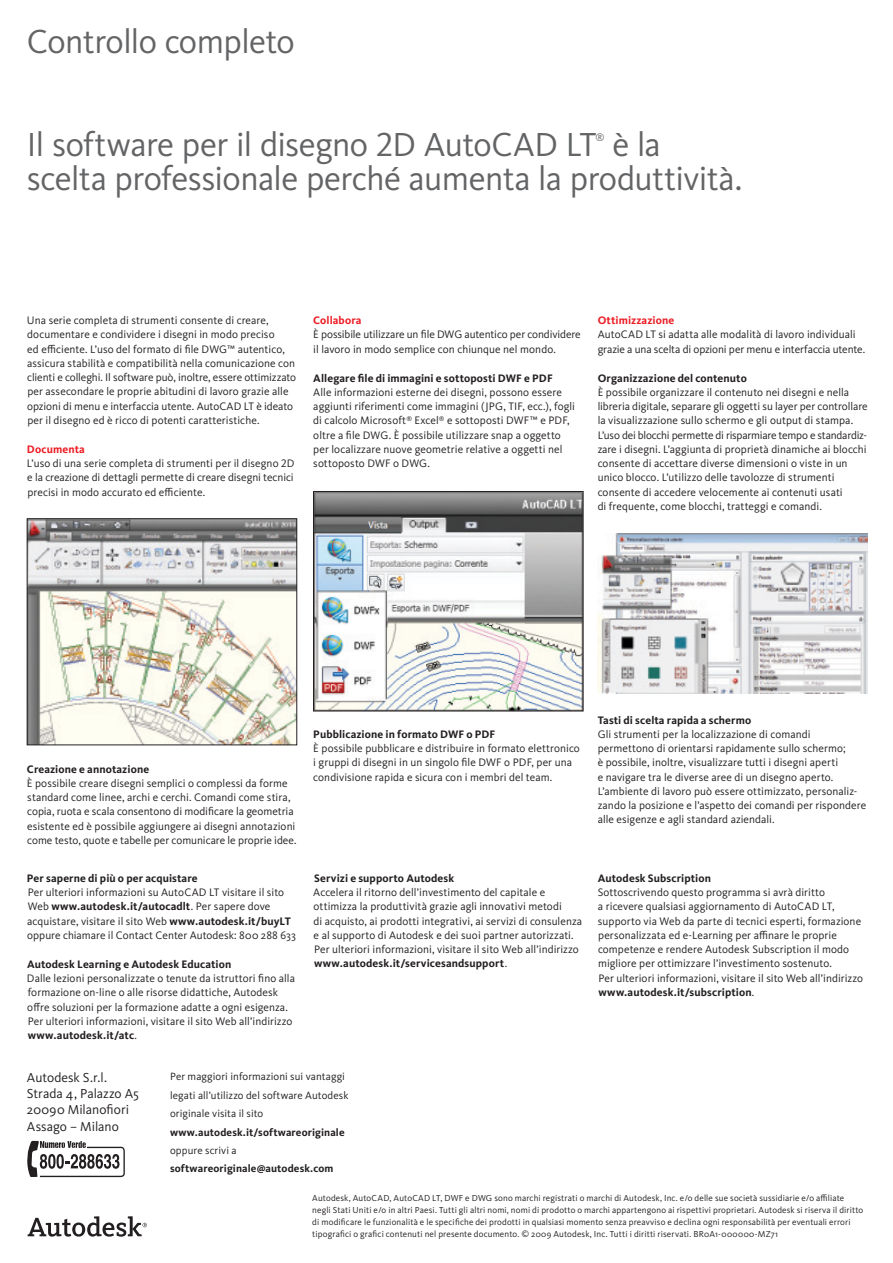
<style>
.page{position:relative;width:893px;height:1263px;background:#fff}
.page>*{position:absolute;margin:0;border:0;box-sizing:border-box;transform-origin:0 0}
.t1{font:34.5px/34.5px "Kievit Pro";letter-spacing:-.015em;color:#636466}
.t2{font:13.5px/16.2px "Kievit Pro";color:#231f20}
.t3{font:11.25px/14.2px "Kievit Pro";letter-spacing:.005em;color:#231f20}
.t4{font:700 11.25px "Kievit Pro";letter-spacing:.01em;color:#231f20}
.t5{font:700 11.25px "Kievit Pro";letter-spacing:.01em;color:#ed1c24}
.t6{font:10.8px/18.5px "Kievit Pro";letter-spacing:.005em;color:#231f20}
.t7{font:700 10.8px "Kievit Pro";letter-spacing:.01em;color:#231f20}
.t8{font:10.5px "Kievit Pro";color:#636466}
.t9{font:9px/12px "Kievit Pro";letter-spacing:.015em;color:#231f20}
.s1{font-weight:700}
</style>
<div class="page">
<svg style="left:28px;top:1216px;width:119px;height:21px"></svg>
<img style="left:29px;top:521px;width:266px;height:222px">
<div style="left:27px;top:519px;width:270px;height:226px;border:1px solid #231f20"></div>
<img style="left:315px;top:493px;width:266px;height:216px">
<div style="left:313px;top:491px;width:270px;height:220px;border:1px solid #231f20"></div>
<svg style="left:27px;top:1141px;width:98px;height:36px"></svg>
<hr style="left:599px;top:693px;width:269px;height:1px;background:#231f20">
<img style="left:598px;top:534px;width:270px;height:159px">
<h1 class="t1" style="left:27px;top:24px;width:269px">Controllo completo</h1>
<h1 class="t1" style="left:27px;top:127px;width:571px">Il software per il disegno 2D AutoCAD LT</h1>
<p class="t8" style="left:595px;top:131px;width:11px">®</p>
<h1 class="t1" style="left:27px;top:127px;width:717px;text-indent:585px">è la scelta professionale perché aumenta la produttività.</h1>
<p class="t3" style="left:27px;top:313px;width:271px">Una serie completa di strumenti consente di creare, documentare e condividere i disegni in modo preciso<br>ed efficiente. L’uso del formato di file DWG™ autentico, assicura stabilità e compatibilità nella comunicazione con clienti e colleghi. Il software può, inoltre, essere ottimizzato per assecondare le proprie abitudini di lavoro grazie alle opzioni di menu e interfaccia utente. AutoCAD LT è ideato per il disegno ed è ricco di potenti caratteristiche.</p>
<p class="t5" style="left:27px;top:442px;width:59px">Documenta</p>
<p class="t3" style="left:27px;top:456px;width:269px;text-align:justify">L’uso di una serie completa di strumenti per il disegno 2D e la creazione di dettagli permette di creare disegni tecnici precisi in modo accurato ed efficiente.￼</p>
<p class="t5" style="left:313px;top:313px;width:50px">Collabora</p>
<p class="t3" style="left:313px;top:327px;width:269px">È possibile utilizzare un file DWG autentico per condividere il lavoro in modo semplice con chiunque nel mondo.</p>
<p class="t4" style="left:313px;top:371px;width:241px">Allegare file di immagini e sottoposti DWF e PDF</p>
<p class="t3" style="left:313px;top:385px;width:263px">Alle informazioni esterne dei disegni, possono essere aggiunti riferimenti come immagini (JPG, TIF, ecc.), fogli di calcolo Microsoft<sup>®</sup> Excel<sup>®</sup> e sottoposti DWF™ e PDF, oltre a file DWG. È possibile utilizzare snap a oggetto per localizzare nuove geometrie relative a oggetti nel sottoposto DWF o DWG.￼</p>
<p class="t5" style="left:598px;top:313px;width:78px">Ottimizzazione</p>
<p class="t3" style="left:598px;top:327px;width:269px">AutoCAD LT si adatta alle modalità di lavoro individuali grazie a una scelta di opzioni per menu e interfaccia utente.</p>
<p class="t4" style="left:598px;top:371px;width:151px">Organizzazione del contenuto</p>
<p class="t3" style="left:598px;top:385px;width:271px">È possibile organizzare il contenuto nei disegni e nella libreria digitale, separare gli oggetti su layer per controllare la visualizzazione sullo schermo e gli output di stampa.<br>L’uso dei blocchi permette di risparmiare tempo e stan-dardiz&shy;zare i disegni. L’aggiunta di proprietà dinamiche ai blocchi consente di accettare diverse dimensioni o viste in un unico blocco. L’utilizzo delle tavolozze di strumenti consente di accedere velocemente ai contenuti usati<br>di frequente, come blocchi, tratteggi e comandi.</p>
<p class="t4" style="left:27px;top:762px;width:124px">Creazione e annotazione</p>
<p class="t3" style="left:27px;top:776px;width:271px">È possibile creare disegni semplici o complessi da forme standard come linee, archi e cerchi. Comandi come stira, copia, ruota e scala consentono di modificare la geometria esistente ed è possibile aggiungere ai disegni annotazioni come testo, quote e tabelle per comunicare le proprie idee.</p>
<p class="t4" style="left:27px;top:871px;width:172px">Per saperne di più o per acquistare</p>
<p class="t3" style="left:27px;top:885px;width:270px">Per ulteriori informazioni su AutoCAD LT visitare il sito Web <span class="s1">www.autodesk.it/autocadlt</span>. Per sapere dove acquistare, visitare il sito Web <span class="s1">www.autodesk.it/buyLT </span>oppure chiamare il Contact Center Autodesk: 800 288 633</p>
<p class="t4" style="left:27px;top:957px;width:206px">Autodesk Learning e Autodesk Education</p>
<p class="t3" style="left:27px;top:971px;width:270px">Dalle lezioni personalizzate o tenute da istruttori fino alla formazione on-line o alle risorse didattiche, Autodesk offre soluzioni per la formazione adatte a ogni esigenza.<br>Per ulteriori informazioni, visitare il sito Web all’indirizzo <span class="s1">www.autodesk.it/atc</span>.</p>
<p class="t4" style="left:313px;top:727px;width:184px">Pubblicazione in formato DWF o PDF</p>
<p class="t3" style="left:313px;top:741px;width:268px">È possibile pubblicare e distribuire in formato elettronico i gruppi di disegni in un singolo file DWF o PDF, per una condivisione rapida e sicura con i membri del team.</p>
<p class="t4" style="left:314px;top:871px;width:142px">Servizi e supporto Autodesk</p>
<p class="t3" style="left:313px;top:885px;width:270px">Accelera il ritorno dell’investimento del capitale e ottimizza la produttività grazie agli innovativi metodi<br>di acquisto, ai prodotti integrativi, ai servizi di consulenza e al supporto di Autodesk e dei suoi partner autorizzati.<br>Per ulteriori informazioni, visitare il sito Web all’indirizzo <span class="s1">www.autodesk.it/servicesandsupport</span>.</p>
<p class="t2" style="left:27px;top:1069px;width:114px">Autodesk S.r.l.<br>Strada 4, Palazzo A5<br>20090 Milanofiori<br>Assago – Milano</p>
<p class="t6" style="left:170px;top:1067px;width:180px">Per maggiori informazioni sui vantaggi legati all’utilizzo del software Autodesk originale visita il sito</p>
<p class="t7" style="left:170px;top:1125px;width:176px">www.autodesk.it/softwareoriginale</p>
<p class="t6" style="left:170px;top:1141px;width:68px">oppure scrivi a</p>
<p class="t7" style="left:170px;top:1162px;width:165px">softwareoriginale@autodesk.com</p>
<p class="t4" style="left:598px;top:713px;width:155px">Tasti di scelta rapida a schermo</p>
<p class="t3" style="left:598px;top:727px;width:270px">Gli strumenti per la localizzazione di comandi permettono di orientarsi rapidamente sullo schermo;<br>è possibile, inoltre, visualizzare tutti i disegni aperti<br>e navigare tra le diverse aree di un disegno aperto.<br>L’ambiente di lavoro può essere ottimizzato, personaliz&shy;zando la posizione e l’aspetto dei comandi per rispondere alle esigenze e agli standard aziendali.</p>
<p class="t4" style="left:598px;top:871px;width:115px">Autodesk Subscription</p>
<p class="t3" style="left:598px;top:885px;width:267px">Sottoscrivendo questo programma si avrà diritto<br>a ricevere qualsiasi aggiornamento di AutoCAD LT, supporto via Web da parte di tecnici esperti, formazione personalizzata ed e-Learning per affinare le proprie competenze e rendere Autodesk Subscription il modo migliore per ottimizzare l’investimento sostenuto.<br>Per ulteriori informazioni, visitare il sito Web all’indirizzo <span class="s1">www.autodesk.it/subscription</span>.</p>
<p class="t9" style="left:312px;top:1191px;width:553px">Autodesk, AutoCAD, AutoCAD LT, DWF e DWG sono marchi registrati o marchi di Autodesk, Inc. e/o delle sue società sussidiarie e/o affiliate negli Stati Uniti e/o in altri Paesi. Tutti gli altri nomi, nomi di prodotto o marchi appartengono ai rispettivi proprietari. Autodesk si riserva il diritto di modificare le funzionalità e le specifiche dei prodotti in qualsiasi momento senza preavviso e declina ogni responsabilità per eventuali errori tipografici o grafici contenuti nel presente documento. © 2009 Autodesk, Inc. Tutti i diritti riservati. BR0A1-000000-MZ71</p>
</div>
